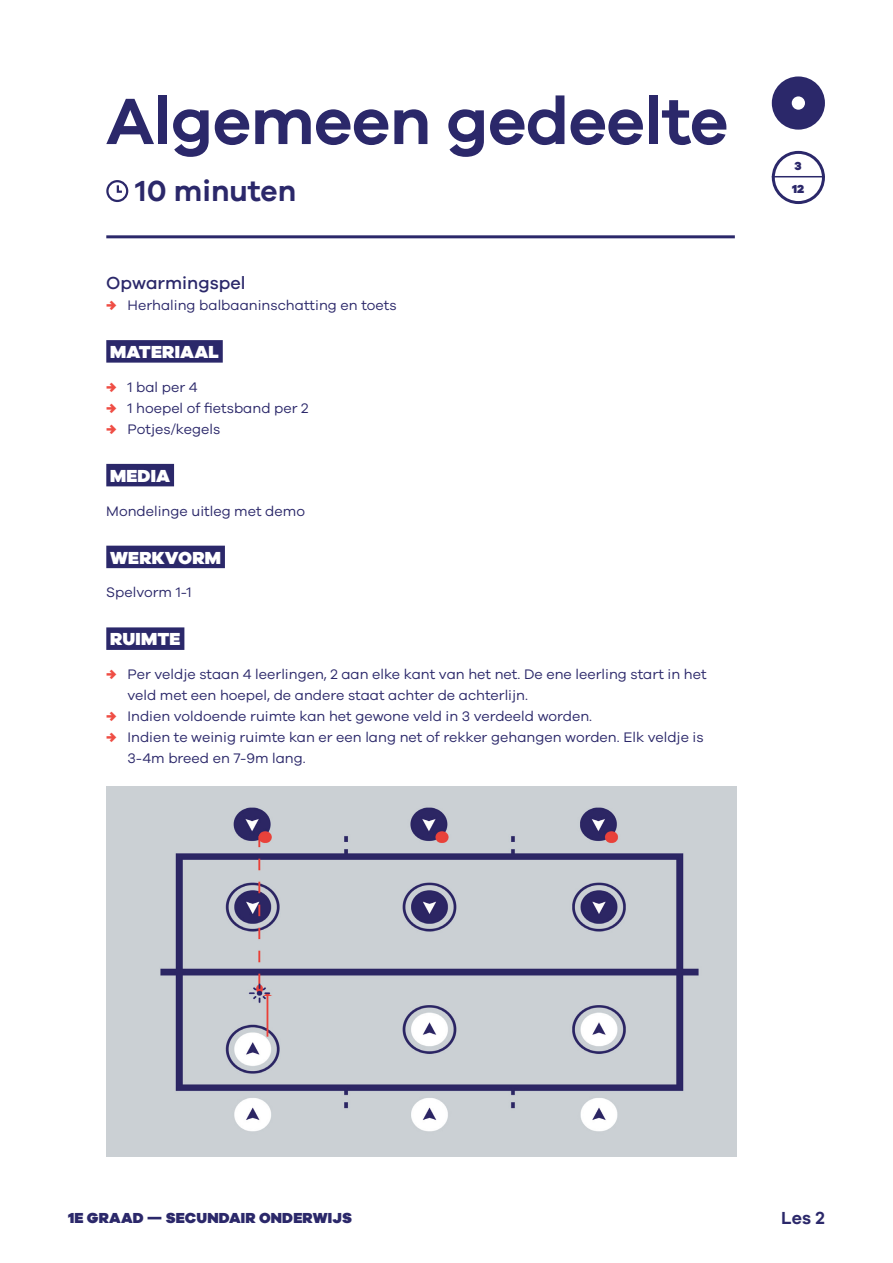
<style>
.page{position:relative;width:893px;height:1263px;background:#fff}
.page>*{position:absolute;margin:0;border:0;box-sizing:border-box;transform-origin:0 0}
.Titel{font:600 67.5px "Galano Grotesque";letter-spacing:-.01em;color:#2b286a}
.Beschrijving{font:600 30px "Galano Grotesque";color:#2b286a}
.Titel_Onderdeel_-_Bl{font:900 18px "Galano Grotesque";letter-spacing:.01em;color:#fff}
.Ondertitel{font:500 18px "Galano Grotesque";color:#2b286a}
.t1{font:600 18px "Galano Grotesque";color:#2b286a}
.t2{font:900 15px "Galano Grotesque";letter-spacing:.01em;color:#2b286a}
.Broodtekst{font:14.25px/21px "Galano Grotesque";color:#2b286a}
.t3{font:900 12px/22.8px "Galano Grotesque";color:#2b286a}
.s1{font-weight:900;color:#ef4d44}
</style>
<div class="page">
<div style="left:772px;top:76px;width:53px;height:54px;background:#2b286a;border-radius:50%"></div>
<div style="left:792px;top:96px;width:13px;height:14px;background:#fff;border-radius:50%"></div>
<div style="left:772px;top:151px;width:53px;height:53px;border:3px solid #2b286a;border-radius:50%"></div>
<hr style="left:772px;top:176px;width:53px;height:1px;background:#2b286a">
<hr style="left:106px;top:235px;width:629px;height:3px;background:#2b286a">
<div style="left:106px;top:340px;width:117px;height:23px;background:#2b286a"></div>
<div style="left:106px;top:464px;width:68px;height:22px;background:#2b286a"></div>
<div style="left:106px;top:546px;width:119px;height:22px;background:#2b286a"></div>
<div style="left:106px;top:627px;width:78px;height:23px;background:#2b286a"></div>
<div style="left:106px;top:180px;width:22px;height:22px;border:2px solid #2b286a;border-radius:50%"></div>
<svg style="left:116px;top:183px;width:8px;height:10px"></svg>
<img style="left:107px;top:787px;width:630px;height:370px">
<p class="Titel" style="left:106px;top:80px;width:624px">Algemeen gedeelte</p>
<p class="Beschrijving" style="left:136px;top:173px;width:162px">10 minuten</p>
<p class="Ondertitel" style="left:106px;top:272px;width:141px">Opwarmingspel</p>
<p class="Broodtekst" style="left:106px;top:294px;width:292px"><span class="s1">→</span> Herhaling balbaaninschatting en toets</p>
<p class="Titel_Onderdeel_-_Bl" style="left:110px;top:340px;width:110px">MATERIAAL</p>
<p class="Broodtekst" style="left:106px;top:376px;width:93px"><span class="s1">→</span> 1 bal per 4</p>
<p class="Broodtekst" style="left:106px;top:397px;width:204px"><span class="s1">→</span> 1 hoepel of fietsband per 2</p>
<p class="Broodtekst" style="left:106px;top:418px;width:115px"><span class="s1">→</span> Potjes/kegels</p>
<p class="Titel_Onderdeel_-_Bl" style="left:110px;top:464px;width:62px">MEDIA</p>
<p class="Broodtekst" style="left:106px;top:500px;width:200px">Mondelinge uitleg met demo</p>
<p class="Titel_Onderdeel_-_Bl" style="left:110px;top:546px;width:112px">WERKVORM</p>
<p class="Broodtekst" style="left:106px;top:582px;width:87px">Spelvorm 1-1</p>
<p class="Titel_Onderdeel_-_Bl" style="left:110px;top:628px;width:72px">RUIMTE</p>
<p class="Broodtekst" style="left:128px;top:663px;width:581px;text-indent:-21px"><span class="s1">→</span> Per veldje staan 4 leerlingen, 2 aan elke kant van het net. De ene leerling start in het veld met een hoepel, de andere staat achter de achterlijn.</p>
<p class="Broodtekst" style="left:106px;top:705px;width:487px"><span class="s1">→</span> Indien voldoende ruimte kan het gewone veld in 3 verdeeld worden.</p>
<p class="Broodtekst" style="left:128px;top:726px;width:578px;text-indent:-21px"><span class="s1">→</span> Indien te weinig ruimte kan er een lang net of rekker gehangen worden. Elk veldje is<br>3-4m breed en 7-9m lang.</p>
<p class="t3" style="left:792px;top:154px;width:14px">3<br>12</p>
<p class="t2" style="left:68px;top:1208px;width:285px">1E GRAAD — SECUNDAIR ONDERWIJS</p>
<p class="t1" style="left:781px;top:1206px;width:45px">Les 2</p>
</div>
